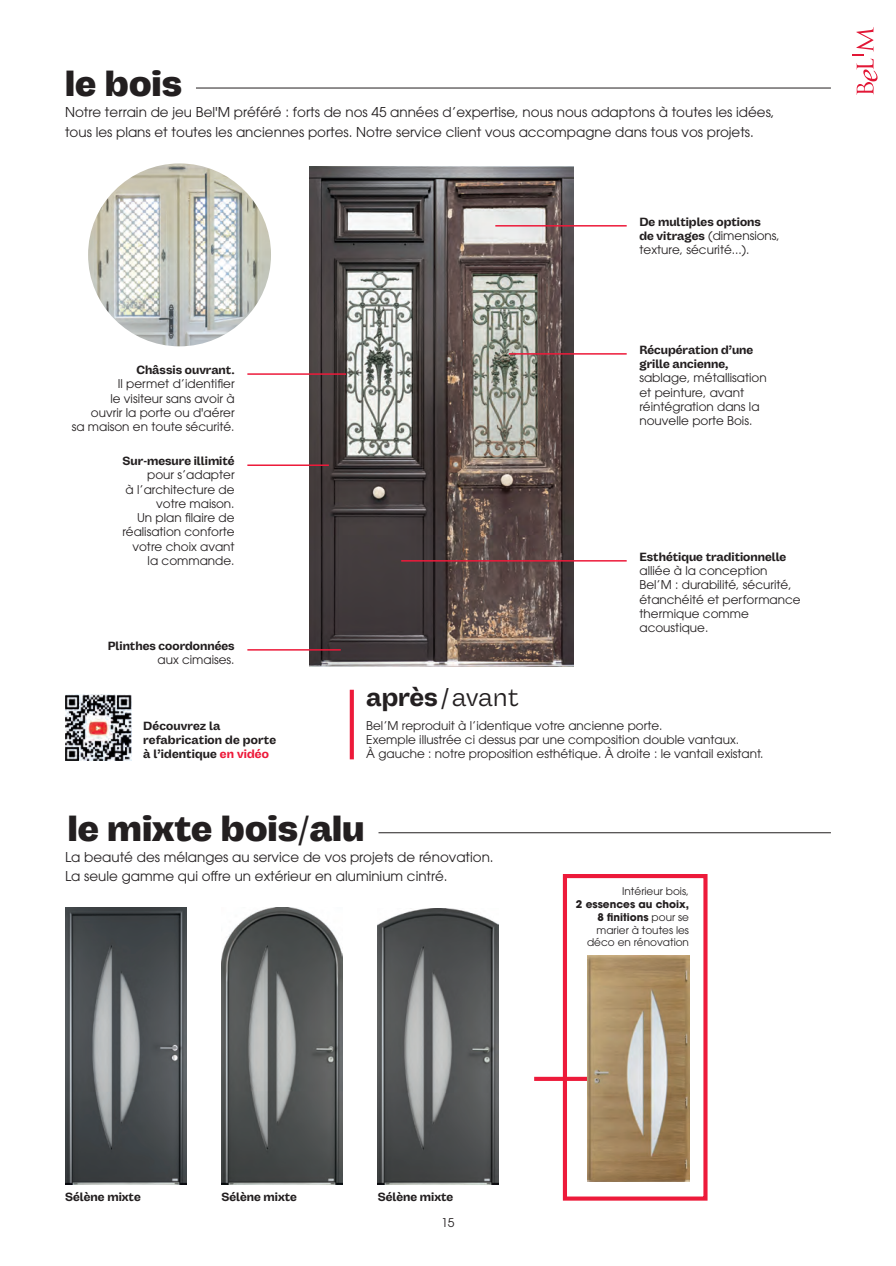
<style>
.page{position:relative;width:896px;height:1266px;background:#fff}
.page>*{position:absolute;margin:0;border:0;box-sizing:border-box;transform-origin:0 0}
.t1{font:900 36px "Vastago Grotesk";color:#231f20}
.t2{font:700 25.5px "Vastago Grotesk";color:#231f20}
.t3{font:13.5px/19.5px "ITC Avant Garde Pro";color:#231f20}
.t4{font:12px/14.2px "ITC Avant Garde Pro";color:#231f20}
.t5{font:700 12px/14.2px "Vastago Grotesk";color:#231f20}
.t6{font:10.5px/12.8px "ITC Avant Garde Pro";color:#231f20;text-align:right}
.s1{color:#ed1a3a}
.s2{font-family:"Vastago Grotesk";font-weight:700}
.s3{font-weight:400}
.s4{font-weight:700}
</style>
<div class="page">
<svg style="left:852px;top:27px;width:25px;height:68px"></svg>
<img style="left:65px;top:907px;width:122px;height:277px">
<img style="left:221px;top:907px;width:122px;height:277px">
<img style="left:378px;top:908px;width:121px;height:276px">
<hr style="left:196px;top:88px;width:634px;height:1px;background:#231f20">
<hr style="left:378px;top:832px;width:452px;height:1px;background:#231f20">
<svg style="left:534px;top:1076px;width:53px;height:4px"></svg>
<div style="left:563px;top:874px;width:144px;height:326px;border:4px solid #ed1a3a"></div>
<img style="left:587px;top:955px;width:102px;height:226px">
<img style="left:309px;top:166px;width:264px;height:500px">
<hr style="left:495px;top:225px;width:131px;height:1px;background:#ed1a3a">
<hr style="left:508px;top:353px;width:118px;height:1px;background:#ed1a3a">
<hr style="left:401px;top:560px;width:225px;height:1px;background:#ed1a3a">
<hr style="left:247px;top:649px;width:94px;height:1px;background:#ed1a3a">
<hr style="left:247px;top:373px;width:99px;height:2px;background:#ed1a3a">
<hr style="left:247px;top:464px;width:82px;height:2px;background:#ed1a3a">
<img style="left:88px;top:163px;width:183px;height:183px;border-radius:91px">
<svg style="left:350px;top:689px;width:4px;height:70px"></svg>
<img style="left:65px;top:694px;width:66px;height:66px">
<h1 class="t1" style="left:65px;top:62px;width:118px">le bois</h1>
<p class="t3" style="left:65px;top:102px;width:711px">Notre terrain de jeu Bel'M préféré : forts de nos 45 années d’expertise, nous nous adaptons à toutes les idées, tous les plans et toutes les anciennes portes. Notre service client vous accompagne dans tous vos projets.</p>
<p class="t5" style="left:136px;top:363px;width:100px">Châssis ouvrant.</p>
<p class="t4" style="left:72px;top:376px;width:164px;text-align:right">Il permet d’identifier<br>le visiteur sans avoir à<br>ouvrir la porte ou d'aérer<br>sa maison en toute sécurité.</p>
<p class="t5" style="left:123px;top:454px;width:113px">Sur-mesure illimité</p>
<p class="t4" style="left:122px;top:468px;width:114px;text-align:right">pour s’adapter<br>à l’architecture de votre maison.<br>Un plan filaire de réalisation conforte votre choix avant la commande.</p>
<p class="t5" style="left:108px;top:638px;width:128px">Plinthes coordonnées</p>
<p class="t4" style="left:157px;top:652px;width:79px">aux cimaises.</p>
<p class="t5" style="left:143px;top:718px;width:134px">Découvrez la refabrication de porte à l’identique <span class="s1">en vidéo</span></p>
<p class="t5" style="left:639px;top:215px;width:123px">De multiples options</p>
<p class="t4" style="left:639px;top:228px;width:142px"><span class="s2">de vitrages</span> (dimensions, texture, sécurité...).</p>
<p class="t5" style="left:639px;top:343px;width:115px">Récupération d’une grille ancienne,</p>
<p class="t4" style="left:639px;top:371px;width:129px">sablage, métallisation et peinture, avant réintégration dans la nouvelle porte Bois.</p>
<h2 class="t2" style="left:366px;top:682px;width:154px">après/<span class="s3">avant</span></h2>
<p class="t5" style="left:639px;top:549px;width:148px">Esthétique traditionnelle</p>
<p class="t4" style="left:639px;top:563px;width:163px">alliée à la conception<br>Bel’M : durabilité, sécurité, étanchéité et performance thermique comme acoustique.</p>
<p class="t4" style="left:366px;top:718px;width:399px">Bel’M reproduit à l’identique votre ancienne porte.<br>Exemple illustrée ci dessus par une composition double vantaux.<br>À gauche : notre proposition esthétique. À droite : le vantail existant.</p>
<h1 class="t1" style="left:68px;top:806px;width:298px">le mixte bois/alu</h1>
<p class="t3" style="left:65px;top:847px;width:430px">La beauté des mélanges au service de vos projets de rénovation.<br>La seule gamme qui offre un extérieur en aluminium cintré.</p>
<p class="t6" style="left:622px;top:885px;width:68px">Intérieur bois,</p>
<p class="t6" style="left:576px;top:897px;width:115px"><span class="s4">2 essences au choix,<br>8 finitions</span> pour se marier à toutes les déco en rénovation</p>
<p class="t5" style="left:65px;top:1189px;width:77px">Sélène mixte</p>
<p class="t5" style="left:221px;top:1189px;width:77px">Sélène mixte</p>
<p class="t5" style="left:378px;top:1189px;width:77px">Sélène mixte</p>
<p class="t4" style="left:441px;top:1215px;width:15px">15</p>
</div>
